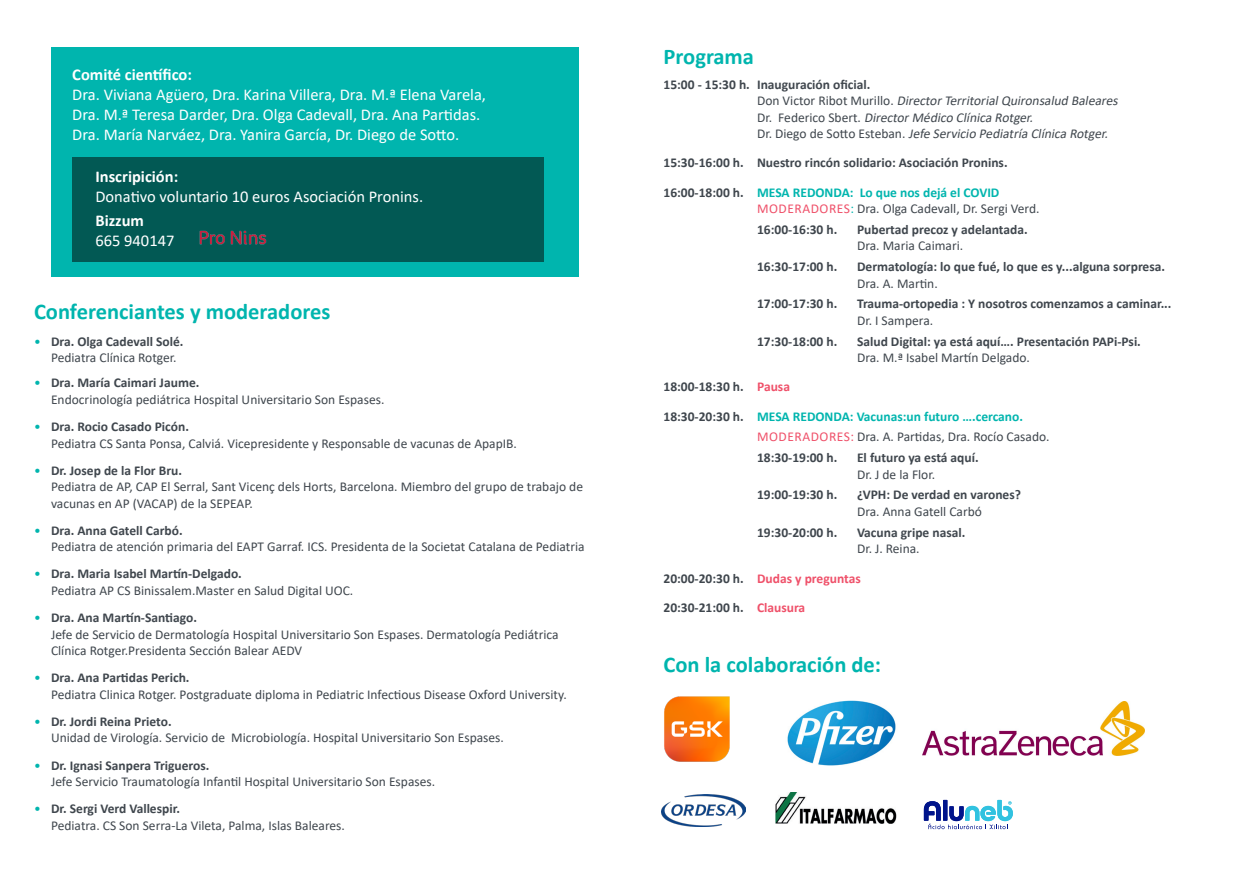
<style>
.page{position:relative;width:1259px;height:893px;background:#fff}
.page>*{position:absolute;margin:0;border:0;box-sizing:border-box;transform-origin:0 0}
.t1{font:700 22.5px "Calibri";color:#00b5ae}
.t2{font:16.5px/19.8px "Calibri";color:#fff}
.t3{font:13.5px/16.5px "Calibri";color:#3f464d}
.t4{font:700 13.5px/16.5px "Calibri";color:#3f464d}
.t5{font:italic 13.5px "Calibri";color:#3f464d}
.t6{font:700 13.5px "Calibri";color:#00b5ae}
.t7{font:700 13.5px "Calibri";color:#ef5069}
.s1{font-weight:700}
.s2{color:#00b5ae}
.s3{font-style:normal}
.s4{color:#3f464d}
.s5{color:#ef5069}
.s6{font-weight:400}
</style>
<div class="page">
<div style="left:51px;top:47px;width:527px;height:229px;background:#00b5ae"></div>
<div style="left:72px;top:157px;width:472px;height:104px;background:#025954"></div>
<img style="left:775px;top:792px;width:122px;height:32px">
<img style="left:664px;top:696px;width:66px;height:66px">
<img style="left:661px;top:794px;width:84px;height:32px">
<img style="left:787px;top:700px;width:109px;height:65px">
<img style="left:199px;top:230px;width:68px;height:15px">
<svg style="left:924px;top:800px;width:89px;height:29px"></svg>
<img style="left:922px;top:702px;width:222px;height:53px">
<p class="t2" style="left:72px;top:65px;width:415px"><span class="s1">Comité científico:<br></span>Dra. Viviana Agüero, Dra. Karina Villera, Dra. M.ª Elena Varela, Dra. M.ª Teresa Darder, Dra. Olga Cadevall, Dra. Ana Partidas.<br>Dra. María Narváez, Dra. Yanira García, Dr. Diego de Sotto.</p>
<p class="t2" style="left:95px;top:167px;width:329px"><span class="s1">Inscripición:<br></span>Donativo voluntario 10 euros Asociación Pronins.</p>
<p class="t2" style="left:95px;top:211px;width:81px"><span class="s1">Bizzum<br></span>665 940147</p>
<p class="t1" style="left:34px;top:295px;width:298px">Conferenciantes y moderadores</p>
<p class="t3" style="left:51px;top:333px;width:134px;text-indent:-17px"><span class="s2">•</span> <span class="s1">Dra. Olga Cadevall Solé.<br></span>Pediatra Clínica Rotger.</p>
<p class="t3" style="left:51px;top:374px;width:335px;text-indent:-17px"><span class="s2">•</span> <span class="s1">Dra. María Caimari Jaume.<br></span>Endocrinología pediátrica Hospital Universitario Son Espases.</p>
<p class="t3" style="left:51px;top:418px;width:467px;text-indent:-17px"><span class="s2">•</span> <span class="s1">Dra. Rocio Casado Picón.<br></span>Pediatra CS Santa Ponsa, Calviá. Vicepresidente y Responsable de vacunas de ApapIB.</p>
<p class="t3" style="left:51px;top:462px;width:533px;text-indent:-17px"><span class="s2">•</span> <span class="s1">Dr. Josep de la Flor Bru.<br></span>Pediatra de AP, CAP El Serral, Sant Vicenç dels Horts, Barcelona. Miembro del grupo de trabajo de vacunas en AP (VACAP) de la SEPEAP.</p>
<p class="t3" style="left:51px;top:522px;width:535px;text-indent:-17px"><span class="s2">•</span> <span class="s1">Dra. Anna Gatell Carbó.<br></span>Pediatra de atención primaria del EAPT Garraf. ICS. Presidenta de la Societat Catalana de Pediatria</p>
<p class="t3" style="left:51px;top:565px;width:304px;text-indent:-17px"><span class="s2">•</span> <span class="s1">Dra. Maria Isabel Martín-Delgado.<br></span>Pediatra AP CS Binissalem.Master en Salud Digital UOC.</p>
<p class="t3" style="left:51px;top:609px;width:509px;text-indent:-17px"><span class="s2">•</span> <span class="s1">Dra. Ana Martín-Santiago.<br></span>Jefe de Servicio de Dermatología Hospital Universitario Son Espases. Dermatología Pediátrica<br>Clínica Rotger.Presidenta Sección Balear AEDV</p>
<p class="t3" style="left:51px;top:669px;width:517px;text-indent:-17px"><span class="s2">•</span> <span class="s1">Dra. Ana Partidas Perich.<br></span>Pediatra Clinica Rotger. Postgraduate diploma in Pediatric Infectious Disease Oxford University.</p>
<p class="t3" style="left:51px;top:713px;width:454px;text-indent:-17px"><span class="s2">•</span> <span class="s1">Dr. Jordi Reina Prieto.<br></span>Unidad de Virología. Servicio de Microbiología. Hospital Universitario Son Espases.</p>
<p class="t3" style="left:51px;top:756px;width:386px;text-indent:-17px"><span class="s2">•</span> <span class="s1">Dr. Ignasi Sanpera Trigueros.<br></span>Jefe Servicio Traumatología Infantil Hospital Universitario Son Espases.</p>
<p class="t3" style="left:51px;top:800px;width:295px;text-indent:-17px"><span class="s2">•</span> <span class="s1">Dr. Sergi Verd Vallespir.<br></span>Pediatra. CS Son Serra-La Vileta, Palma, Islas Baleares.</p>
<p class="t1" style="left:663px;top:40px;width:92px">Programa</p>
<p class="t4" style="left:663px;top:76px;width:208px">15:00 - 15:30 h. Inauguración oficial.</p>
<p class="t5" style="left:757px;top:91px;width:365px"><span class="s3">D o n V i ct o r R i b ot M u r i l l o .</span> DirectorTerritorialQuironsalud Baleares</p>
<p class="t5" style="left:757px;top:108px;width:281px"><span class="s3">D r. F e d e r i c o S b e rt .</span> DirectorMédico Clínica Rotger.</p>
<p class="t5" style="left:757px;top:124px;width:355px"><span class="s3">D r. D i e g o d e S o tt o E s t e b a n .</span> Jefe Servicio Pediatría Clínica Rotger.</p>
<p class="t4" style="left:663px;top:154px;width:346px">15:30-16:00 h. Nuestro rincón solidario: Asociación Pronins.</p>
<p class="t6" style="left:663px;top:183px;width:337px"><span class="s4">16:00-18:00 h.</span> MESA REDONDA: Lo que nos dejá el COVID</p>
<p class="t3" style="left:757px;top:200px;width:284px"><span class="s5">MODERADORES</span><span class="s2">:</span> Dra. Olga Cadevall, Dr. Sergi Verd.</p>
<p class="t4" style="left:757px;top:221px;width:82px">16:00-16:30 h.</p>
<p class="t4" style="left:857px;top:221px;width:172px">Pubertad precoz y adelantada.<br><span class="s6">Dra. Maria Caimari.</span></p>
<p class="t4" style="left:757px;top:258px;width:82px">16:30-17:00 h.</p>
<p class="t4" style="left:857px;top:258px;width:309px">Dermatología: lo que fué, lo que es y...alguna sorpresa.<br><span class="s6">Dra. A. Martin.</span></p>
<p class="t4" style="left:757px;top:296px;width:82px">17:00-17:30 h.</p>
<p class="t4" style="left:857px;top:296px;width:316px">Trauma-ortopedia : Y nosotros comenzamos a caminar...<br><span class="s6">Dr. I Sampera.</span></p>
<p class="t4" style="left:757px;top:333px;width:82px">17:30-18:00 h.</p>
<p class="t4" style="left:857px;top:333px;width:285px">Salud Digital: ya está aquí…. Presentación PAPi-Psi.<br><span class="s6">Dra. M.ª Isabel Martín Delgado.</span></p>
<p class="t4" style="left:663px;top:379px;width:128px">18:00-18:30 h. <span class="s5">Pausa</span></p>
<p class="t6" style="left:663px;top:407px;width:361px"><span class="s4">18:30-20:30 h.</span> MESA REDONDA: Vacunas:un futuro ….cercano.</p>
<p class="t3" style="left:757px;top:428px;width:294px"><span class="s5">MODERADORES:</span> Dra. A. Partidas, Dra. Rocío Casado.</p>
<p class="t4" style="left:757px;top:449px;width:82px">18:30-19:00 h.</p>
<p class="t4" style="left:857px;top:449px;width:123px">El futuro ya está aquí.<br><span class="s6">Dr. J de la Flor.</span></p>
<p class="t4" style="left:757px;top:487px;width:82px">19:00-19:30 h.</p>
<p class="t4" style="left:857px;top:487px;width:165px">¿VPH: De verdad en varones?<br><span class="s6">Dra. Anna Gatell Carbó</span></p>
<p class="t4" style="left:757px;top:524px;width:82px">19:30-20:00 h.</p>
<p class="t4" style="left:857px;top:524px;width:110px">Vacuna gripe nasal.<br><span class="s6">Dr. J. Reina.</span></p>
<p class="t7" style="left:663px;top:568px;width:199px"><span class="s4">20:00-20:30 h.</span> Dudas y preguntas</p>
<p class="t4" style="left:663px;top:599px;width:143px">20:30-21:00 h. <span class="s5">Clausura</span></p>
<p class="t1" style="left:663px;top:648px;width:219px">Con la colaboración de:</p>
</div>
